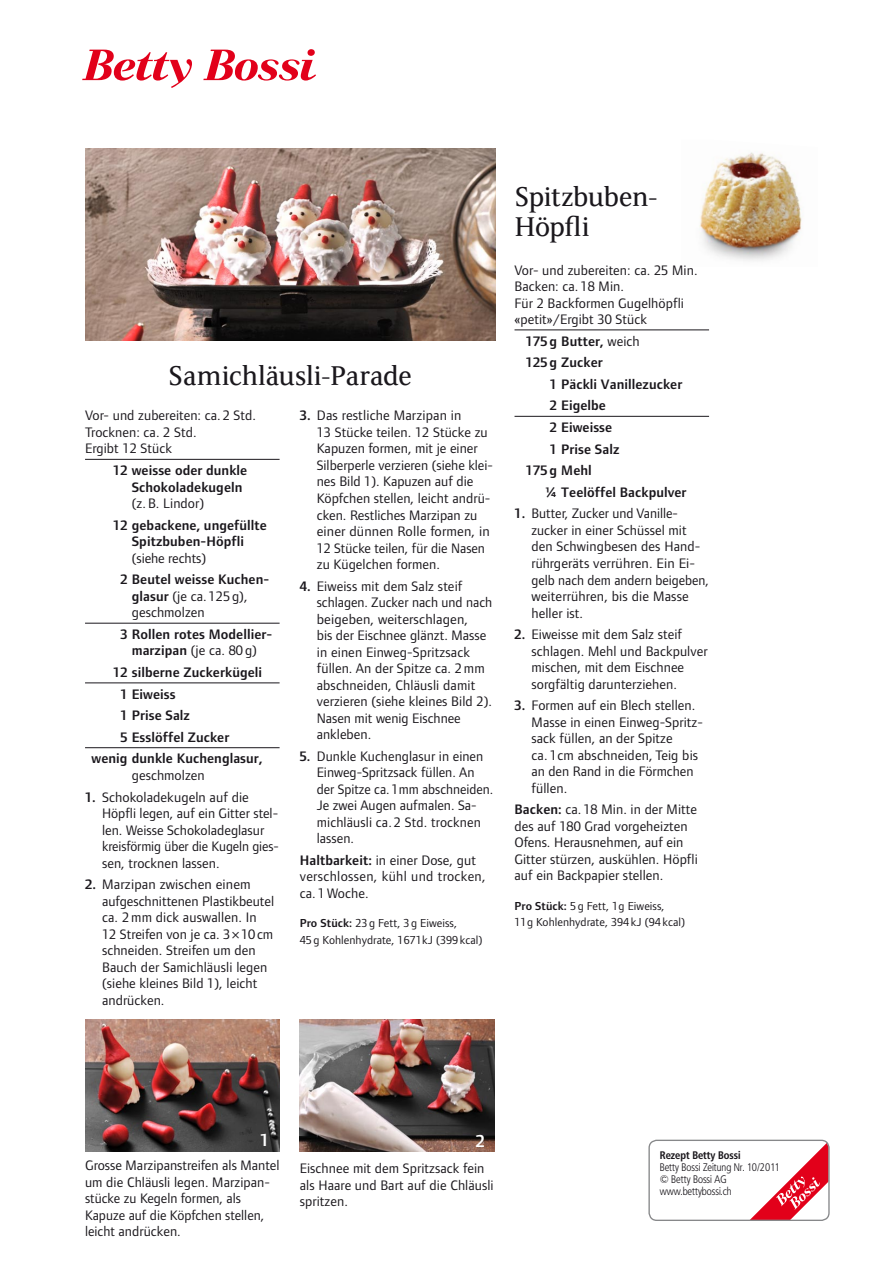
<style>
.page{position:relative;width:893px;height:1263px;background:#fff}
.page>*{position:absolute;margin:0;border:0;box-sizing:border-box;transform-origin:0 0}
.t1{font:30px/30px "FS Sally";letter-spacing:-.015em;color:#1a171c}
.t2{font:600 18px "Foundry Form Sans B Bn";color:#fff}
.t3{font:14.25px/16.5px "Foundry Form Sans B Bn";letter-spacing:.005em;color:#1a171c}
.t4{font:600 14.25px/16.5px "Foundry Form Sans B Bn";letter-spacing:.005em;color:#1a171c}
.t5{font:14.25px/16.5px "Foundry Form Sans B Bn";letter-spacing:.025em;color:#1a171c}
.t6{font:12px/16.5px "Foundry Form Sans B Bn";letter-spacing:.005em;color:#1a171c}
.t7{font:10.8px/12px "Frutiger B Bn Con Light";color:#1a171c}
.t8{font:10.8px "Frutiger B Bn Con Bold";color:#1a171c}
.s1{font-weight:400}
.s2{font-weight:600}
</style>
<div class="page">
<svg style="left:82px;top:50px;width:110px;height:38px"></svg>
<svg style="left:203px;top:49px;width:113px;height:32px"></svg>
<svg style="left:751px;top:1140px;width:77px;height:79px"></svg>
<div style="left:648px;top:1140px;width:182px;height:81px;border:1px solid #87888a;border-radius:8px"></div>
<hr style="left:85px;top:459px;width:195px;height:1px;background:#1a171c">
<hr style="left:85px;top:623px;width:195px;height:1px;background:#1a171c">
<hr style="left:85px;top:683px;width:195px;height:1px;background:#1a171c">
<hr style="left:85px;top:747px;width:195px;height:1px;background:#1a171c">
<img style="left:85px;top:1020px;width:195px;height:132px">
<img style="left:300px;top:1020px;width:194px;height:132px">
<img style="left:85px;top:149px;width:410px;height:192px">
<hr style="left:514px;top:330px;width:195px;height:1px;background:#1a171c">
<hr style="left:514px;top:416px;width:195px;height:1px;background:#1a171c">
<img style="left:699px;top:152px;width:103px;height:109px">
<h1 class="t1" style="left:168px;top:359px;width:245px">Samichläusli-Parade</h1>
<p class="t3" style="left:85px;top:407px;width:173px">Vor- und zubereiten: ca. 2 Std.<br>Trocknen: ca. 2 Std.<br>Ergibt 12 Stück</p>
<p class="t4" style="left:132px;top:462px;width:117px;text-indent:-19px">12 weisse oder dunkle<br>Schokoladekugeln</p>
<p class="t3" style="left:132px;top:495px;width:74px">(z.B. Lindor)</p>
<p class="t4" style="left:113px;top:517px;width:155px;text-align:center">12 gebackene, ungefüllte<br>Spitzbuben-Höpfli</p>
<p class="t3" style="left:132px;top:550px;width:76px">(siehe rechts)</p>
<p class="t4" style="left:132px;top:571px;width:139px;text-indent:-11px">2 Beutel weisse Kuchen&shy;glasur <span class="s1">(je ca. 125 g), geschmolzen</span></p>
<p class="t4" style="left:120px;top:626px;width:153px;text-align:center">3 Rollen rotes Modellier&shy;marzipan <span class="s1">(je ca. 80 g)</span></p>
<p class="t4" style="left:113px;top:664px;width:150px">12 silberne Zuckerkügeli</p>
<p class="t4" style="left:120px;top:685px;width:57px">1 Eiweiss</p>
<p class="t4" style="left:120px;top:707px;width:71px">1 Prise Salz</p>
<p class="t4" style="left:120px;top:729px;width:110px">5 Esslöffel Zucker</p>
<p class="t4" style="left:92px;top:750px;width:172px">wenig dunkle Kuchenglasur,</p>
<p class="t3" style="left:132px;top:767px;width:74px">geschmolzen</p>
<p class="t3" style="left:102px;top:788px;width:177px;text-indent:-17px"><span class="s2">1.</span> Schokoladekugeln auf die<br>Höpfli legen, auf ein Gitter stel&shy;len. Weisse Schokoladeglasur kreisförmig über die Kugeln gies&shy;sen, trocknen lassen.</p>
<p class="t3" style="left:102px;top:876px;width:174px;text-indent:-17px"><span class="s2">2.</span> Marzipan zwischen einem aufgeschnittenen Plastikbeutel ca. 2 mm dick auswallen. In<br>12 Streifen von je ca. 3Ÿ10cm schneiden. Streifen um den<br>Bauch der Samichläusli legen (siehe kleines Bild 1), leicht andrücken.</p>
<p class="t3" style="left:317px;top:407px;width:176px;text-indent:-17px"><span class="s2">3.</span> Das restliche Marzipan in<br>13 Stücke teilen. 12 Stücke zu<br>Kapuzen formen, mit je einer<br>Silberperle verzieren (siehe klei&shy;nes Bild 1). Kapuzen auf die<br>Köpfchen stellen, leicht andrü&shy;cken. Restliches Marzipan zu einer dünnen Rolle formen, in<br>12 Stücke teilen, für die Nasen zu Kügelchen formen.</p>
<p class="t3" style="left:317px;top:577px;width:177px;text-indent:-17px"><span class="s2">4.</span> Eiweiss mit dem Salz steif schlagen. Zucker nach und nach beigeben, weiterschlagen,<br>bis der Eischnee glänzt. Masse in einen Einweg-Spritzsack füllen. An der Spitze ca. 2mm abschneiden, Chläusli damit verzieren (siehe kleines Bild 2).<br>Nasen mit wenig Eischnee ankleben.</p>
<p class="t3" style="left:317px;top:748px;width:178px;text-indent:-17px"><span class="s2">5.</span> Dunkle Kuchenglasur in einen<br>Einweg-Spritzsack füllen. An der Spitze ca.1mm abschneiden.<br>Je zwei Augen aufmalen. Sa&shy;michläusli ca. 2 Std. trocknen lassen.</p>
<p class="t5" style="left:300px;top:852px;width:187px"><span class="s2">Haltbarkeit:</span> in einer Dose, gut verschlossen, kühl und trocken, ca. 1 Woche.</p>
<p class="t6" style="left:300px;top:915px;width:184px"><span class="s2">Pro Stück:</span> 23 g Fett, 3 g Eiweiss,<br>45 g Kohlenhydrate, 1671kJ (399 kcal)</p>
<h1 class="t1" style="left:514px;top:180px;width:145px">Spitzbuben-<br>Höpfli</h1>
<p class="t3" style="left:514px;top:261px;width:185px">Vor- und zubereiten: ca. 25 Min.<br>Backen: ca. 18 Min.<br>Für 2 Backformen Gugelhöpfli «petit»/Ergibt 30 Stück</p>
<p class="t4" style="left:526px;top:330px;width:115px;line-height:21.6px">175 g Butter, <span class="s1">weich<br></span>125 g Zucker</p>
<p class="t4" style="left:550px;top:376px;width:134px">1 Päckli Vanillezucker</p>
<p class="t4" style="left:550px;top:397px;width:58px">2 Eigelbe</p>
<p class="t4" style="left:550px;top:419px;width:64px">2 Eiweisse</p>
<p class="t4" style="left:550px;top:441px;width:71px">1 Prise Salz</p>
<p class="t4" style="left:526px;top:462px;width:67px">175 g Mehl</p>
<p class="t4" style="left:546px;top:484px;width:142px">¡ Teelöffel Backpulver</p>
<p class="t3" style="left:531px;top:505px;width:179px;text-indent:-17px"><span class="s2">1.</span> Butter, Zucker und Vanille&shy;zucker in einer Schüssel mit den Schwingbesen des Hand&shy;rührgeräts verrühren. Ein Ei&shy;gelb nach dem andern beigeben, weiterrühren, bis die Masse heller ist.</p>
<p class="t3" style="left:531px;top:626px;width:178px;text-indent:-17px"><span class="s2">2.</span> Eiweisse mit dem Salz steif schlagen. Mehl und Backpulver mischen, mit dem Eischnee sorgfältig darunterziehen.</p>
<p class="t3" style="left:531px;top:697px;width:173px;text-indent:-17px"><span class="s2">3.</span> Formen auf ein Blech stellen.<br>Masse in einen Einweg-Spritz&shy;sack füllen, an der Spitze<br>ca. 1cm abschneiden, Teig bis an den Rand in die Förmchen füllen.</p>
<p class="t3" style="left:514px;top:801px;width:185px"><span class="s2">Backen:</span> ca. 18 Min. in der Mitte des auf 180 Grad vorgeheizten<br>Ofens. Herausnehmen, auf ein<br>Gitter stürzen, auskühlen. Höpfli auf ein Backpapier stellen.</p>
<p class="t6" style="left:514px;top:897px;width:172px"><span class="s2">Pro Stück:</span> 5 g Fett, 1g Eiweiss,<br>11g Kohlenhydrate, 394 kJ (94 kcal)</p>
<p class="t2" style="left:260px;top:1130px;width:10px">1</p>
<p class="t3" style="left:85px;top:1157px;width:196px">Grosse Marzipanstreifen als Mantel um die Chläusli legen. Marzipan&shy;stücke zu Kegeln formen, als<br>Kapuze auf die Köpfchen stellen, leicht andrücken.</p>
<p class="t2" style="left:476px;top:1131px;width:10px">2</p>
<p class="t3" style="left:300px;top:1160px;width:195px">Eischnee mit dem Spritzsack fein als Haare und Bart auf die Chläusli spritzen.</p>
<p class="t8" style="left:660px;top:1148px;width:82px">Rezept Betty Bossi</p>
<p class="t7" style="left:660px;top:1161px;width:122px">Betty Bossi Zeitung Nr. 10/2011 © Betty Bossi AG www.bettybossi.ch</p>
</div>
